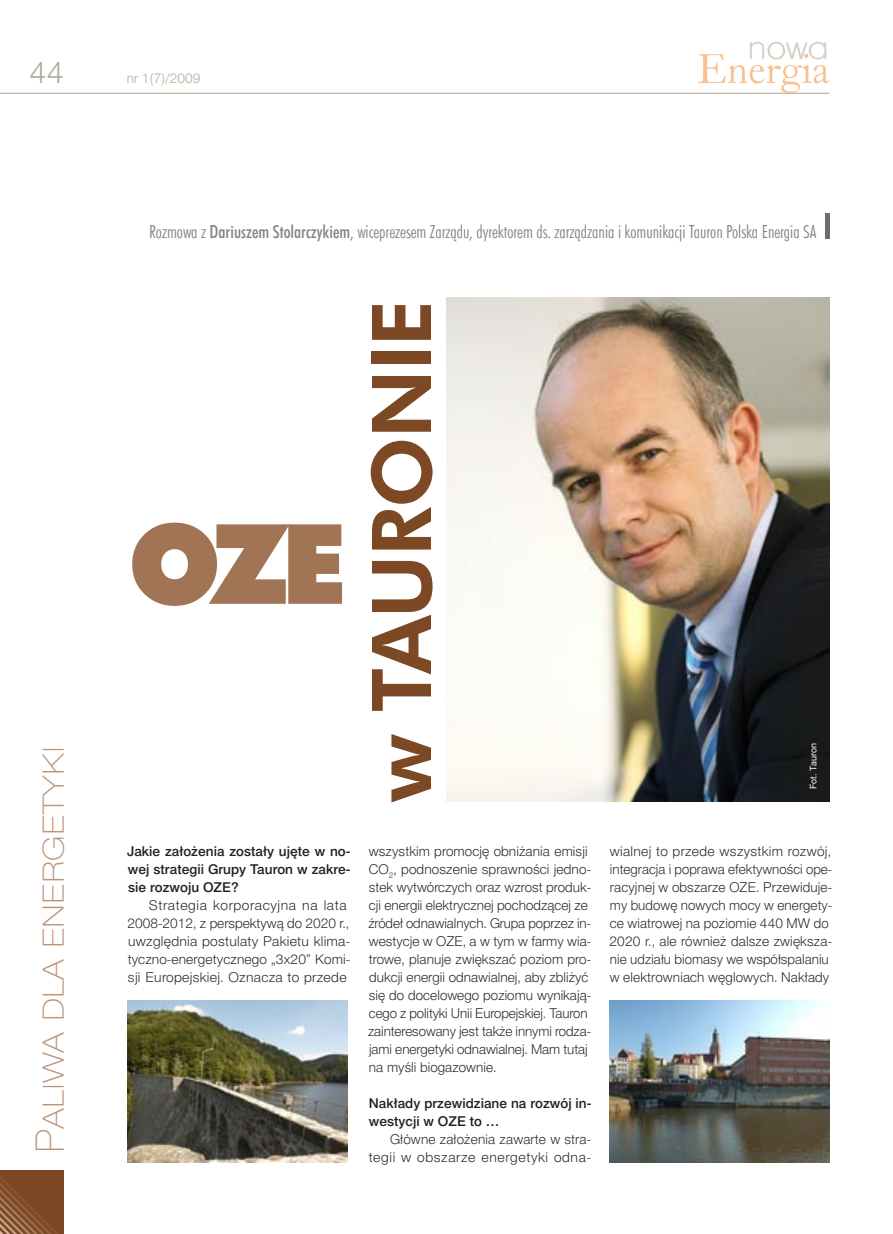
<style>
.page{position:relative;width:893px;height:1234px;background:#fff}
.page>*{position:absolute;margin:0;border:0;box-sizing:border-box;transform-origin:0 0}
.t1{font:111px "Futura X Blk EU Normal";color:#a17456}
.t2{font:82.5px "Futura Hv EU Normal";letter-spacing:-.02em;color:#7d4925}
.t3{font:39px "Switzer EFN Thin";color:#bb957b}
.t4{font:30px "Switzer EFN Light";color:#a9a790}
.t5{font:18px "Futura Lt Cn EU Normal";color:#808285}
.t6{font:13.5px/18px "Switzer EFN Light";letter-spacing:.005em;color:#231f20}
.t7{font:13.5px/18px "Switzer EFN Medium";color:#231f20;text-align:justify}
.t8{font:13.5px/18px "Switzer EFN Light";letter-spacing:.04em;color:#231f20;text-align:right}
.t9{font:13.5px "Switzer EFN Light";color:#a9a790}
.t10{font:9px "Switzer EFN";color:#fff}
.s1{font-family:"Futura Md Cn EU Normal"}
</style>
<div class="page">
<hr style="left:0;top:93px;width:829px;height:1px;background:#a9a790">
<svg style="left:698px;top:42px;width:131px;height:51px"></svg>
<svg style="left:0;top:1170px;width:64px;height:63px;background:#83502d"></svg>
<hr style="left:825px;top:213px;width:4px;height:25px;background:#6c6d70">
<img style="left:128px;top:1000px;width:219px;height:161px">
<img style="left:609px;top:1000px;width:220px;height:161px">
<img style="left:446px;top:297px;width:383px;height:504px">
<h3 class="t4" style="left:30px;top:55px;width:36px">44</h3>
<p class="t9" style="left:127px;top:70px;width:75px">nr 1(7)/2009</p>
<h3 class="t3" style="left:28px;top:1152px;width:408px;rotate:-90deg">Paliwa dla energetyki</h3>
<h3 class="t5" style="left:149px;top:220px;width:669px">Rozmowa z <span class="s1">Dariuszem Stolarczykiem</span>, wiceprezesem Zarządu, dyrektorem ds. zarządzania i komunikacji Tauron Polska Energia SA</h3>
<h1 class="t1" style="left:128px;top:494px;width:220px">OZE</h1>
<p class="t7" style="left:127px;top:841px;width:225px">Jakie założenia zostały ujęte w no&shy;wej strategii Grupy Tauron w zakre&shy;sie rozwoju OZE?</p>
<p class="t6" style="left:128px;top:895px;width:224px;text-indent:21px">Strategia korporacyjna na lata 2008-2012, z perspektywą do 2020 r., uwzględnia postulaty Pakietu klima&shy;tyczno-energetycznego „3x20” Komi&shy;sji Europejskiej. Oznacza to przede</p>
<h2 class="t2" style="left:351px;top:801px;width:504px;rotate:-90deg">w TAURONIE</h2>
<p class="t6" style="left:368px;top:841px;width:225px">wszystkim promocję obniżania emisji CO<sub>2</sub>, podnoszenie sprawności jedno&shy;stek wytwórczych oraz wzrost produk&shy;cji energii elektrycznej pochodzącej ze źródeł odnawialnych. Grupa poprzez in&shy;westycje w OZE, a w tym w farmy wia&shy;trowe, planuje zwiększać poziom pro&shy;dukcji energii odnawialnej, aby zbliżyć się do docelowego poziomu wynikają&shy;cego z polityki Unii Europejskiej. Tauron zainteresowany jest także innymi rodza&shy;jami energetyki odnawialnej. Mam tutaj na myśli biogazownie.</p>
<p class="t7" style="left:369px;top:1093px;width:224px">Nakłady przewidziane na rozwój in&shy;westycji w OZE to …</p>
<p class="t8" style="left:369px;top:1129px;width:224px">Główne założenia zawarte w stra&shy;tegii w obszarze energetyki odna-</p>
<p class="t10" style="left:808px;top:789px;width:47px;rotate:-90deg">Fot. Tauron</p>
<p class="t6" style="left:609px;top:841px;width:224px">wialnej to przede wszystkim rozwój, integracja i poprawa efektywności ope&shy;racyjnej w obszarze OZE. Przewiduje&shy;my budowę nowych mocy w energety&shy;ce wiatrowej na poziomie 440 MW do 2020 r., ale również dalsze zwiększa&shy;nie udziału biomasy we współspalaniu w elektrowniach węglowych. Nakłady</p>
</div>
